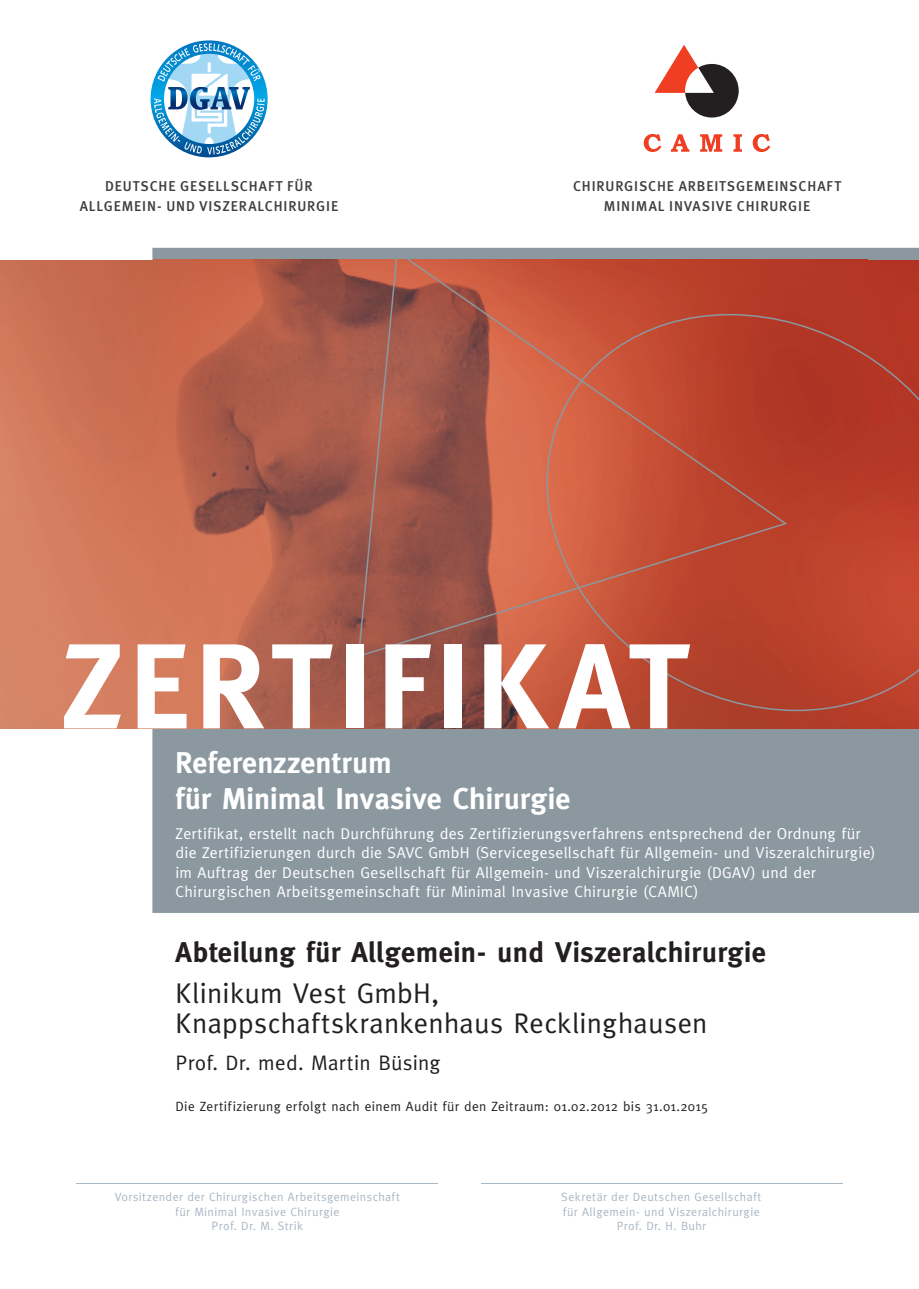
<style>
.page{position:relative;width:919px;height:1289px;background:#fff}
.page>*{position:absolute;margin:0;border:0;box-sizing:border-box;transform-origin:0 0}
.t1{font:700 120.75px "Meta";letter-spacing:.045em;color:#fff}
.t2{font:700 30px/36px "Meta";letter-spacing:.005em;color:#fff}
.t3{font:28.5px/30px "Meta";letter-spacing:.01em;color:#231f20}
.t4{font:700 28.5px "Meta";letter-spacing:.015em;color:#231f20}
.t5{font:21px "Meta";letter-spacing:.01em;color:#231f20}
.t6{font:15.75px/19.5px "Meta";letter-spacing:.02em;color:#fff}
.t7{font:500 14.25px/19.5px "Meta";letter-spacing:.06em;color:#3e3e3f;text-align:center}
.t8{font:13.5px "Meta";letter-spacing:.03em;color:#231f20}
.t9{font:12px/14.4px "Meta";letter-spacing:.035em;color:#aab7c5;text-align:center}
</style>
<div class="page">
<hr style="left:77px;top:1182px;width:361px;height:1px;background:#aab7c5">
<hr style="left:480px;top:1182px;width:362px;height:1px;background:#aab7c5">
<div style="left:152px;top:248px;width:766px;height:664px;background:#8b98a0"></div>
<img style="left:0;top:259px;width:919px;height:470px">
<svg style="left:358px;top:250px;width:560px;height:461px;background:#b54f3b"></svg>
<svg style="left:654px;top:45px;width:84px;height:72px"></svg>
<svg style="left:643px;top:134px;width:127px;height:18px"></svg>
<img style="left:151px;top:40px;width:71px;height:117px">
<svg style="left:152px;top:42px;width:115px;height:114px"></svg>
<img style="left:168px;top:87px;width:82px;height:23px">
<p class="t7" style="left:80px;top:176px;width:260px">DEUTSCHE GESELLSCHAFT FÜR<br>ALLGEMEIN- UND VISZERALCHIRURGIE</p>
<p class="t7" style="left:573px;top:176px;width:269px">CHIRURGISCHE ARBEITSGEMEINSCHAFT<br>MINIMAL INVASIVE CHIRURGIE</p>
<h1 class="t1" style="left:60px;top:614px;width:628px">ZERTIFIKAT</h1>
<h2 class="t2" style="left:175px;top:744px;width:396px">Referenzzentrum<br>für Minimal Invasive Chirurgie</h2>
<p class="t6" style="left:175px;top:823px;width:702px">Zertifikat, erstellt nach Durchführung des Zertifizierungsverfahrens entsprechend der Ordnung für die Zertifizierungen durch die SAVC GmbH (Servicegesellschaft für Allgemein- und Viszeralchirurgie) im Auftrag der Deutschen Gesellschaft für Allgemein- und Viszeralchirurgie (DGAV) und der Chirurgischen Arbeitsgemeinschaft für Minimal Invasive Chirurgie (CAMIC)</p>
<h3 class="t4" style="left:175px;top:935px;width:592px">Abteilung für Allgemein- und Viszeralchirurgie</h3>
<h3 class="t3" style="left:175px;top:977px;width:533px">Klinikum Vest GmbH,<br>Knappschaftskrankenhaus Recklinghausen</h3>
<h3 class="t5" style="left:175px;top:1050px;width:266px">Prof. Dr. med. Martin Büsing</h3>
<p class="t8" style="left:175px;top:1098px;width:534px">Die Zertifizierung erfolgt nach einem Audit für den Zeitraum: 01.02.2012 bis 31.01.2015</p>
<p class="t9" style="left:115px;top:1189px;width:287px">Vorsitzender der Chirurgischen Arbeitsgemeinschaft für Minimal Invasive Chirurgie<br>Prof. Dr. M. Strik</p>
<p class="t9" style="left:561px;top:1189px;width:202px">Sekretär der Deutschen Gesellschaft für Allgemein- und Viszeralchirurgie<br>Prof. Dr. H. Buhr</p>
</div>
